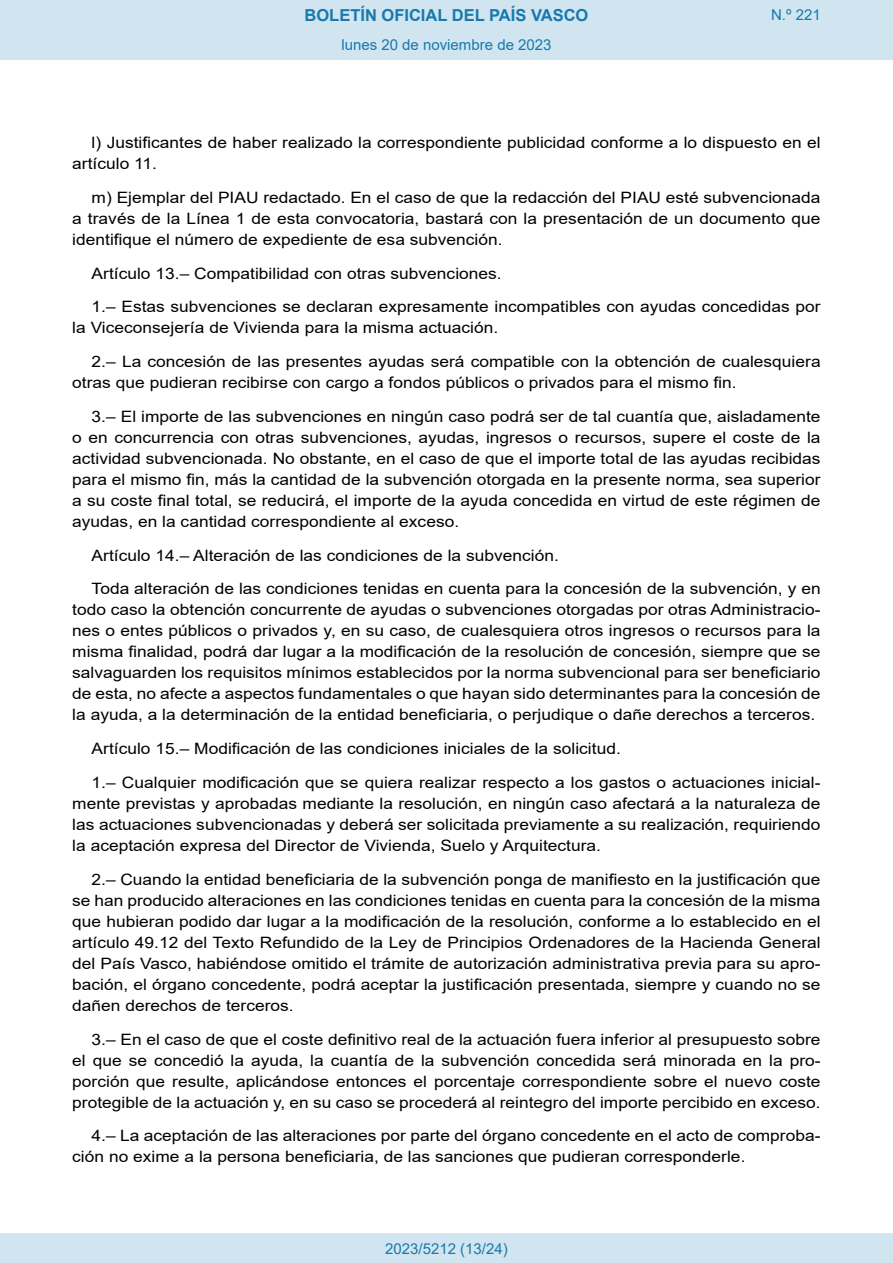
<style>
.page{position:relative;width:893px;height:1263px;background:#fff}
.page>*{position:absolute;margin:0;border:0;box-sizing:border-box;transform-origin:0 0}
.t1{font:700 16.5px "Arial";color:#1879ad}
.BOPVDetalle{font:15.6px/21px "Arial";color:#000;text-align:justify;scale:1.11 1}
.Paginacion_Centro{font:15px "Arial";color:#1879ad}
</style>
<div class="page">
<div style="left:0;top:0;width:893px;height:60px;background:#d0e5f0"></div>
<div style="left:0;top:1233px;width:893px;height:30px;background:#d0e5f0"></div>
<p class="t1" style="left:305px;top:3px;width:285px">BOLETÍN OFICIAL DEL PAÍS VASCO</p>
<p class="Paginacion_Centro" style="left:341px;top:35px;width:212px">lunes 20 de noviembre de 2023</p>
<p class="Paginacion_Centro" style="left:771px;top:5px;width:51px">N.º 221</p>
<p class="BOPVDetalle" style="left:72px;top:132px;width:676px;text-indent:19px">l) Justificantes de haber realizado la correspondiente publicidad conforme a lo dispuesto en el artículo 11.</p>
<p class="BOPVDetalle" style="left:72px;top:187px;width:676px;text-indent:19px">m) Ejemplar del PIAU redactado. En el caso de que la redacción del PIAU esté subvencionada a través de la Línea 1 de esta convocatoria, bastará con la presentación de un documento que identifique el número de expediente de esa subvención.</p>
<p class="BOPVDetalle" style="left:92px;top:263px;width:371px">Artículo 13.– Compatibilidad con otras subvenciones.</p>
<p class="BOPVDetalle" style="left:72px;top:296px;width:676px;text-indent:19px">1.– Estas subvenciones se declaran expresamente incompatibles con ayudas concedidas por la Viceconsejería de Vivienda para la misma actuación.</p>
<p class="BOPVDetalle" style="left:72px;top:351px;width:676px;text-indent:19px">2.– La concesión de las presentes ayudas será compatible con la obtención de cualesquiera otras que pudieran recibirse con cargo a fondos públicos o privados para el mismo fin.</p>
<p class="BOPVDetalle" style="left:72px;top:406px;width:676px;text-indent:19px">3.– El importe de las subvenciones en ningún caso podrá ser de tal cuantía que, aisladamente o en concurrencia con otras subvenciones, ayudas, ingresos o recursos, supere el coste de la actividad subvencionada. No obstante, en el caso de que el importe total de las ayudas recibidas para el mismo fin, más la cantidad de la subvención otorgada en la presente norma, sea superior a su coste final total, se reducirá, el importe de la ayuda concedida en virtud de este régimen de ayudas, en la cantidad correspondiente al exceso.</p>
<p class="BOPVDetalle" style="left:92px;top:545px;width:422px">Artículo 14.– Alteración de las condiciones de la subvención.</p>
<p class="BOPVDetalle" style="left:72px;top:578px;width:676px;text-indent:19px">Toda alteración de las condiciones tenidas en cuenta para la concesión de la subvención, y en todo caso la obtención concurrente de ayudas o subvenciones otorgadas por otras Administracio&shy;nes o entes públicos o privados y, en su caso, de cualesquiera otros ingresos o recursos para la misma finalidad, podrá dar lugar a la modificación de la resolución de concesión, siempre que se salvaguarden los requisitos mínimos establecidos por la norma subvencional para ser beneficiario de esta, no afecte a aspectos fundamentales o que hayan sido determinantes para la concesión de la ayuda, a la determinación de la entidad beneficiaria, o perjudique o dañe derechos a terceros.</p>
<p class="BOPVDetalle" style="left:92px;top:738px;width:478px">Artículo 15.– Modificación de las condiciones iniciales de la solicitud.</p>
<p class="BOPVDetalle" style="left:72px;top:772px;width:676px;text-indent:19px">1.– Cualquier modificación que se quiera realizar respecto a los gastos o actuaciones inicial&shy;mente previstas y aprobadas mediante la resolución, en ningún caso afectará a la naturaleza de las actuaciones subvencionadas y deberá ser solicitada previamente a su realización, requiriendo la aceptación expresa del Director de Vivienda, Suelo y Arquitectura.</p>
<p class="BOPVDetalle" style="left:72px;top:869px;width:676px;text-indent:19px">2.– Cuando la entidad beneficiaria de la subvención ponga de manifiesto en la justificación que se han producido alteraciones en las condiciones tenidas en cuenta para la concesión de la misma que hubieran podido dar lugar a la modificación de la resolución, conforme a lo establecido en el artículo 49.12 del Texto Refundido de la Ley de Principios Ordenadores de la Hacienda General del País Vasco, habiéndose omitido el trámite de autorización administrativa previa para su apro&shy;bación, el órgano concedente, podrá aceptar la justificación presentada, siempre y cuando no se dañen derechos de terceros.</p>
<p class="BOPVDetalle" style="left:72px;top:1028px;width:676px;text-indent:19px">3.– En el caso de que el coste definitivo real de la actuación fuera inferior al presupuesto sobre el que se concedió la ayuda, la cuantía de la subvención concedida será minorada en la pro&shy;porción que resulte, aplicándose entonces el porcentaje correspondiente sobre el nuevo coste protegible de la actuación y, en su caso se procederá al reintegro del importe percibido en exceso.</p>
<p class="BOPVDetalle" style="left:72px;top:1125px;width:676px;text-indent:19px">4.– La aceptación de las alteraciones por parte del órgano concedente en el acto de comproba&shy;ción no exime a la persona beneficiaria, de las sanciones que pudieran corresponderle.</p>
<p class="Paginacion_Centro" style="left:385px;top:1238px;width:124px">2023/5212 (13/24)</p>
</div>
